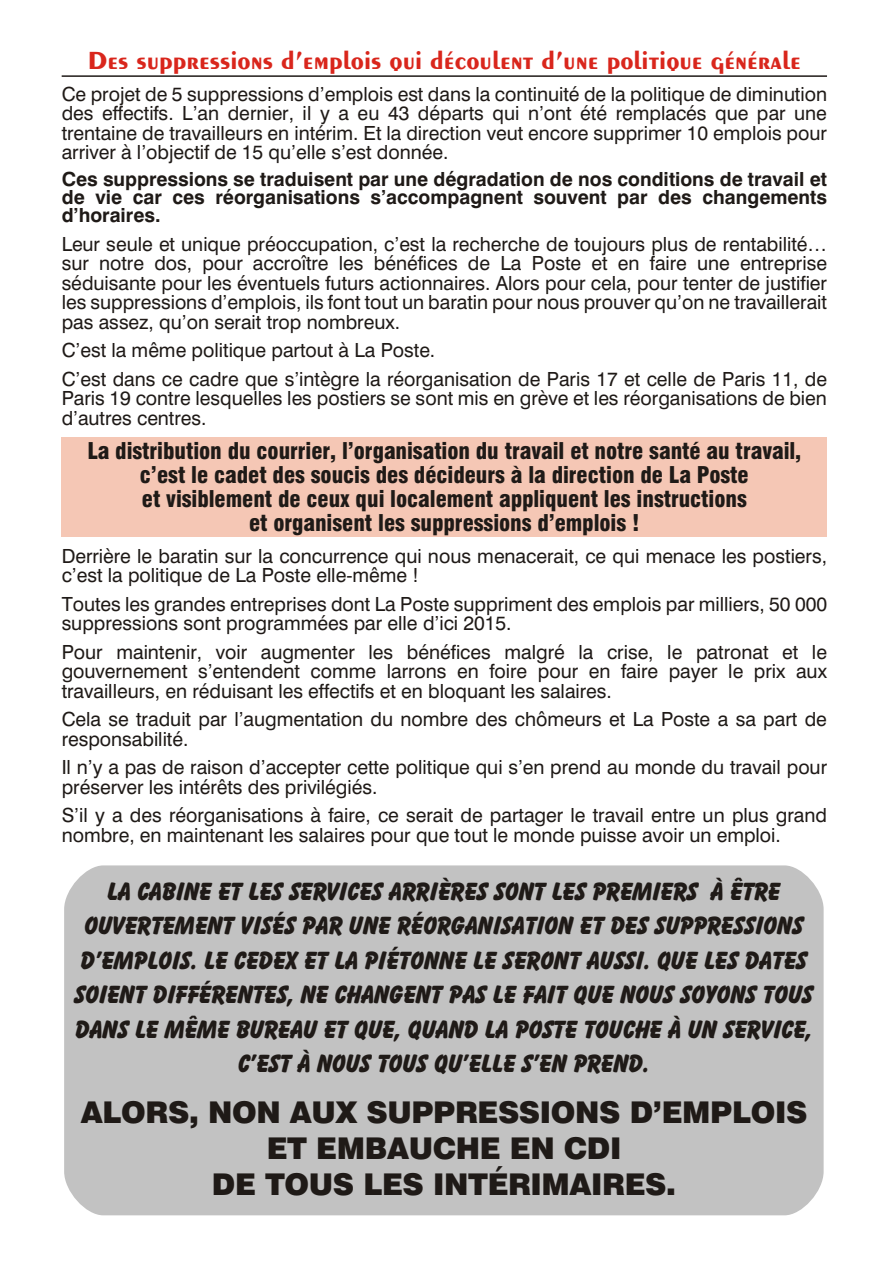
<style>
.page{position:relative;width:894px;height:1263px;background:#fff}
.page>*{position:absolute;margin:0;border:0;box-sizing:border-box;transform-origin:0 0}
.t1{font:30px/36px "Swis 721 Blk BT";letter-spacing:-.015em;color:#1f1a17;text-align:center}
.t2{font:26.25px "Exotc 350 Bd BT";color:#d9261c}
.t3{font:25.5px/34.5px "Balloon X Bd BT";letter-spacing:-.015em;color:#1f1a17;text-align:center}
.t4{font:22.5px/24px "Swis 721 Blk Cn BT";letter-spacing:-.005em;color:#1f1a17;text-align:center}
.t5{font:19.5px/19.5px "Swis 721 BT";color:#1f1a17}
.t6{font:700 19.5px/18px "Swis 721 BT";color:#1f1a17;text-align:justify}
</style>
<div class="page">
<hr style="left:62px;top:75px;width:765px;height:2px;background:#1f1a17">
<div style="left:62px;top:438px;width:765px;height:99px;background:#f5c7b5"></div>
<div style="left:64px;top:865px;width:760px;height:350px;background:#c2c2c2"></div>
<h2 class="t2" style="left:88px;top:49px;width:714px">Des sup pres sions d’em plois qui dé cou lent d’une po li tique gé né rale</h2>
<p class="t5" style="left:62px;top:86px;width:767px;text-align:justify">Ce pro jet de 5 sup pres sions d’em plois est dans la conti nui té de la po li tique de di mi nu tion des ef fec tifs. L’an der nier, il y a eu 43 départs qui n’ont été rem pla cés que par une tren taine de tra vail leurs en in té rim. Et la di rec tion veut en core sup pri mer 10 em plois pour ar ri ver à l’ob jec tif de 15 qu ’elle s’est donnée.</p>
<p class="t6" style="left:62px;top:172px;width:767px">Ces sup pres sions se tra dui sent par une dé gra da tion de nos condi tions de tra vail et de vie car ces réor ga ni sa tions s’ac com pa gnent sou vent par des chan ge ments d’horaires.</p>
<p class="t5" style="left:62px;top:236px;width:767px;text-align:justify">Leur seule et unique préoccu pa tion, c’est la recherche de tou jours plus de ren ta bi li té… sur notre dos, pour ac croître les bé né fi ces de La Poste et en faire une en tre prise sé dui sante pour les éven tuels fu turs ac tion nai res. Alors pour cela, pour ten ter de jus ti fier les sup pres sions d’em plois, ils font tout un ba ra tin pour nous prou ver qu ’on ne tra vail le rait pas as sez, qu’on serait trop nombreux.</p>
<p class="t5" style="left:62px;top:338px;width:767px;line-height:28.5px">C’est la même po li tique par tout à La Poste.<br>C’est dans ce cadre que s’intègre la réor ga ni sa tion de Pa ris 17 et celle de Pa ris 11, de</p>
<p class="t5" style="left:62px;top:391px;width:767px">Pa ris 19 contre les quel les les pos tiers se sont mis en grève et les réor ga ni sa tions de bien d’au tres centres.</p>
<p class="t4" style="left:87px;top:441px;width:715px">La dis tribu tion du cour rier, l’orga ni sa tion du tra vail et notre san té au tra vail, c’est le cadet des soucis des dé ci deurs à la di rec tion de La Poste<br>et vi si ble ment de ceux qui lo ca le ment ap pli quent les ins truc tions<br>et or ga ni sent les sup pres sions d’em plois !</p>
<p class="t5" style="left:62px;top:548px;width:767px">Der rière le ba ra tin sur la concur rence qui nous me na ce rait, ce qui me nace les pos tiers, c’est la po li tique de La Poste elle-même !</p>
<p class="t5" style="left:62px;top:596px;width:767px">Tou tes les gran des en tre pri ses dont La Poste sup pri ment des em plois par mil liers, 50 000 sup pres sions sont pro gram mées par elle d’ici 2015.</p>
<p class="t5" style="left:62px;top:644px;width:767px;text-align:justify">Pour main te nir, voir aug men ter les bé né fi ces mal gré la crise, le pa tro nat et le gou ver ne ment s’en ten dent comme lar rons en foire pour en faire payer le prix aux tra vail leurs, en ré dui sant les ef fec tifs et en blo quant les salaires.</p>
<p class="t5" style="left:62px;top:712px;width:767px">Cela se traduit par l’aug men ta tion du nombre des chô meurs et La Poste a sa part de res pon sa bi li té.</p>
<p class="t5" style="left:62px;top:760px;width:767px">Il n’y a pas de rai son d’ac cep ter cette po li tique qui s’en prend au monde du tra vail pour pré ser ver les in té rêts des pri vi lé giés.</p>
<p class="t5" style="left:62px;top:808px;width:767px">S’il y a des réor ga ni sa tions à faire, ce se rait de par ta ger le tra vail entre un plus grand nombre, en main te nant les sa lai res pour que tout le monde puisse avoir un em ploi.</p>
<p class="t3" style="left:75px;top:876px;width:740px">LA CABINE ET LES SERVICES ARRIÈRES SONT LES PREMIERS À ÊTRE OUVERTEMENT VISÉS PAR UNE RÉORGANISATION ET DES SUPPRESSIONS D’EMPLOIS. LE CEDEX ET LA PIÉTONNE LE SERONT AUSSI. QUE LES DATES SOIENT DIFFÉRENTES, NE CHANGENT PAS LE FAIT QUE NOUS SOYONS TOUS DANS LE MÊME BUREAU ET QUE, QUAND LA POSTE TOUCHE À UN SERVICE, C’EST À NOUS TOUS QU’ELLE S’EN PREND.</p>
<h1 class="t1" style="left:81px;top:1098px;width:728px">ALORS, NON AUX SUPPRESSIONS D’EMPLOIS<br>ET EMBAUCHE EN CDI<br>DE TOUS LES INTÉRIMAIRES.</h1>
</div>
